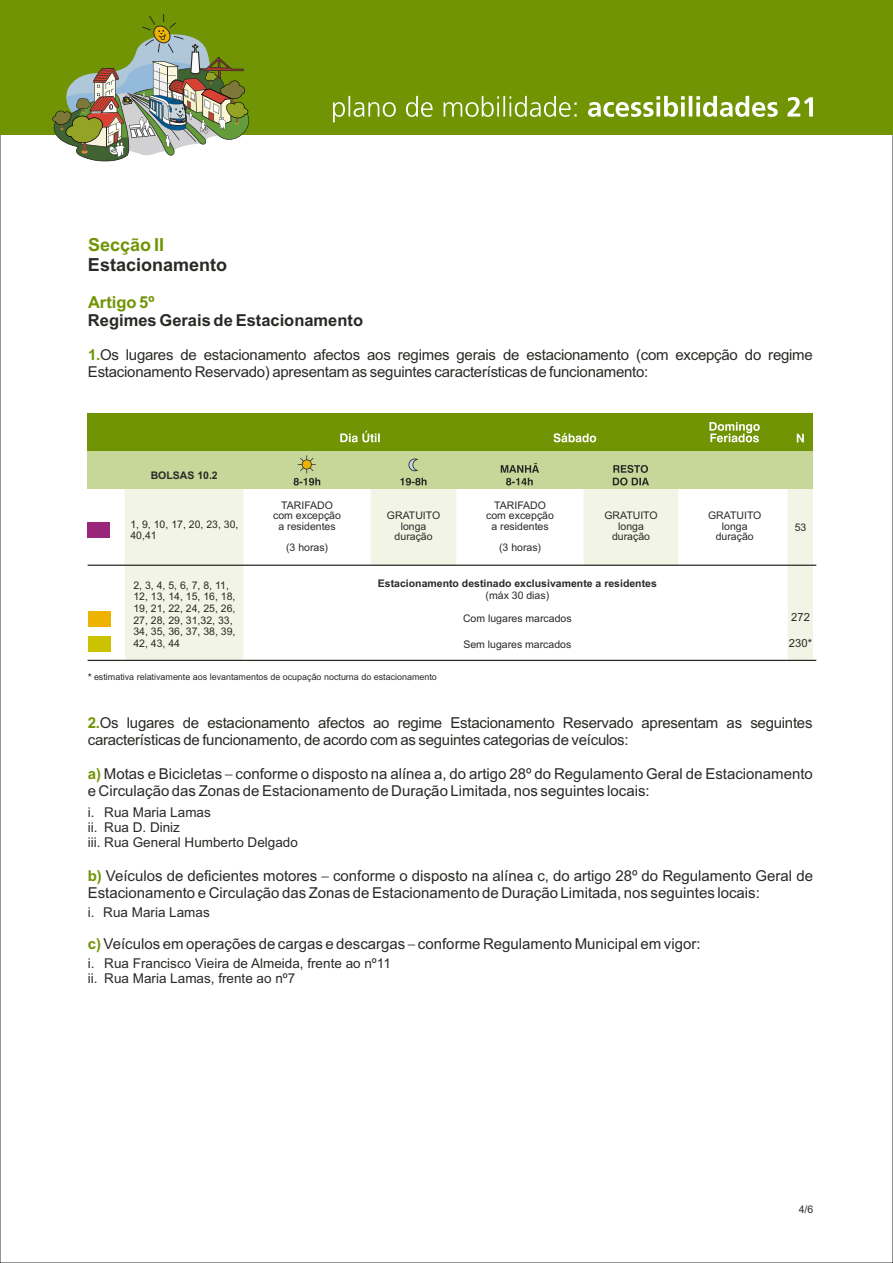
<style>
.page{position:relative;width:893px;height:1263px;background:#fff}
.page>*{position:absolute;margin:0;border:0;box-sizing:border-box;transform-origin:0 0}
.t1{font:700 18px "Arial";color:#292926}
.t2{font:700 18px "Arial";color:#709403}
.t3{font:700 16.5px "Arial";color:#292926}
.t4{font:700 16.5px "Arial";color:#709403}
.t5{font:15px/16.8px "Arial";color:#292926}
.t6{font:13.5px "Arial";color:#292926}
.t7{font:11.25px "Arial";color:#292926}
.t8{font:10.5px/10.5px "Arial";color:#292926;text-align:center}
.t9{font:700 10.5px/11.7px "Arial";color:#292926;text-align:center}
.t10{font:9px "Arial";color:#292926}
.s1{font-weight:700;color:#709403}
.s2{font-weight:400}
.s3{font-weight:700}
.s4{font-family:"Swiss 721 BT"}
</style>
<div class="page">
<svg style="left:125px;top:488px;width:688px;height:172px"></svg>
<hr style="left:88px;top:565px;width:728px;height:1px;background:#292926">
<hr style="left:88px;top:660px;width:728px;height:1px;background:#292926">
<div style="left:88px;top:522px;width:22px;height:16px;background:#992678"></div>
<div style="left:88px;top:611px;width:23px;height:15px;background:#edb300"></div>
<div style="left:88px;top:637px;width:23px;height:15px;background:#ccc200"></div>
<div style="left:0;top:0;width:893px;height:135px;background:#709403"></div>
<svg style="left:333px;top:96px;width:480px;height:26px"></svg>
<svg style="left:52px;top:14px;width:198px;height:148px"></svg>
<div style="left:88px;top:413px;width:725px;height:38px;background:#709403"></div>
<div style="left:88px;top:451px;width:725px;height:37px;background:#c7d699"></div>
<svg style="left:340px;top:422px;width:420px;height:20px"></svg>
<svg style="left:501px;top:463px;width:148px;height:22px"></svg>
<svg style="left:294px;top:455px;width:133px;height:30px"></svg>
<svg style="left:797px;top:434px;width:7px;height:8px"></svg>
<p class="t2" style="left:88px;top:238px;width:78px">Secção II</p>
<h3 class="t1" style="left:88px;top:258px;width:141px">Estacionamento</h3>
<p class="t4" style="left:88px;top:296px;width:68px">Artigo 5º</p>
<p class="t3" style="left:88px;top:314px;width:277px">Regimes Gerais de Estacionamento</p>
<p class="t5" style="left:88px;top:348px;width:726px"><span class="s1">1.</span>Os lugares de estacionamento afectos aos regimes gerais de estacionamento (com excepção do regime<br>Estacionamento Reservado) apresentam as seguintes características de funcionamento:</p>
<p class="t9" style="left:151px;top:470px;width:69px">BOLSAS 10.2</p>
<p class="t8" style="left:281px;top:501px;width:53px">TARIFADO</p>
<p class="t8" style="left:494px;top:501px;width:53px">TARIFADO</p>
<p class="t8" style="left:130px;top:519px;width:110px;line-height:11.7px;text-align:left">1, 9, 10, 17, 20, 23, 30,<br>40,41</p>
<p class="t8" style="left:273px;top:511px;width:69px">com excepção a residentes</p>
<p class="t8" style="left:286px;top:543px;width:44px">(3 horas)</p>
<p class="t8" style="left:387px;top:511px;width:55px">GRATUITO longa duração</p>
<p class="t8" style="left:486px;top:511px;width:69px">com excepção a residentes</p>
<p class="t8" style="left:499px;top:543px;width:44px">(3 horas)</p>
<p class="t8" style="left:604px;top:511px;width:55px">GRATUITO longa duração</p>
<p class="t8" style="left:708px;top:511px;width:55px">GRATUITO longa duração</p>
<p class="t8" style="left:795px;top:523px;width:13px">53</p>
<p class="t8" style="left:133px;top:580px;width:104px;line-height:11.7px;text-align:left">2, 3, 4, 5, 6, 7, 8, 11,<br>12, 13, 14, 15, 16, 18,</p>
<p class="t9" style="left:378px;top:579px;width:280px">Estacionamento destinado exclusivamente a residentes <span class="s2">(máx 30 dias)</span></p>
<p class="t8" style="left:133px;top:603px;width:104px;line-height:11.7px;text-align:left">19, 21, 22, 24, 25, 26,<br>27, 28, 29, 31,32, 33,</p>
<p class="t8" style="left:463px;top:614px;width:110px">Com lugares marcados</p>
<p class="t7" style="left:791px;top:613px;width:20px">272</p>
<p class="t8" style="left:133px;top:627px;width:104px;line-height:11.7px;text-align:left">34, 35, 36, 37, 38, 39,<br>42, 43, 44</p>
<p class="t8" style="left:463px;top:640px;width:109px">Sem lugares marcados</p>
<p class="t7" style="left:789px;top:638px;width:25px">230*</p>
<p class="t10" style="left:88px;top:674px;width:350px"><span class="s3">*</span> estimativa relativamente aos levantamentos de ocupação nocturna do estacionamento</p>
<p class="t5" style="left:88px;top:716px;width:726px"><span class="s1">2.</span>Os lugares de estacionamento afectos ao regime Estacionamento Reservado apresentam as seguintes características de funcionamento, de acordo com as seguintes categorias de veículos:</p>
<p class="t5" style="left:88px;top:767px;width:727px"><span class="s1">a)</span> Motas e Bicicletas <span class="s4">–</span> conforme o disposto na alínea a, do artigo 28º do Regulamento Geral de Estacionamento e Circulação das Zonas de Estacionamento de Duração Limitada, nos seguintes locais:</p>
<p class="t6" style="left:88px;top:807px;width:125px">i. Rua Maria Lamas</p>
<p class="t6" style="left:88px;top:822px;width:94px">ii. Rua D. Diniz</p>
<p class="t6" style="left:88px;top:837px;width:212px">iii. Rua General Humberto Delgado</p>
<p class="t5" style="left:88px;top:868px;width:727px"><span class="s1">b)</span> Veículos de deficientes motores <span class="s4">–</span> conforme o disposto na alínea c, do artigo 28º do Regulamento Geral de<br>Estacionamento e Circulação das Zonas de Estacionamento de Duração Limitada, nos seguintes locais:</p>
<p class="t6" style="left:88px;top:907px;width:123px">i. Rua Maria Lamas</p>
<p class="t5" style="left:88px;top:937px;width:614px"><span class="s1">c)</span> Veículos em operações de cargas e descargas <span class="s4">–</span> conforme Regulamento Municipal em vigor:</p>
<p class="t6" style="left:88px;top:958px;width:305px">i. Rua Francisco Vieira de Almeida, frente ao nº11</p>
<p class="t6" style="left:88px;top:973px;width:209px">ii. Rua Maria Lamas, frente ao nº7</p>
<p class="t8" style="left:799px;top:1205px;width:16px">4/6</p>
</div>
